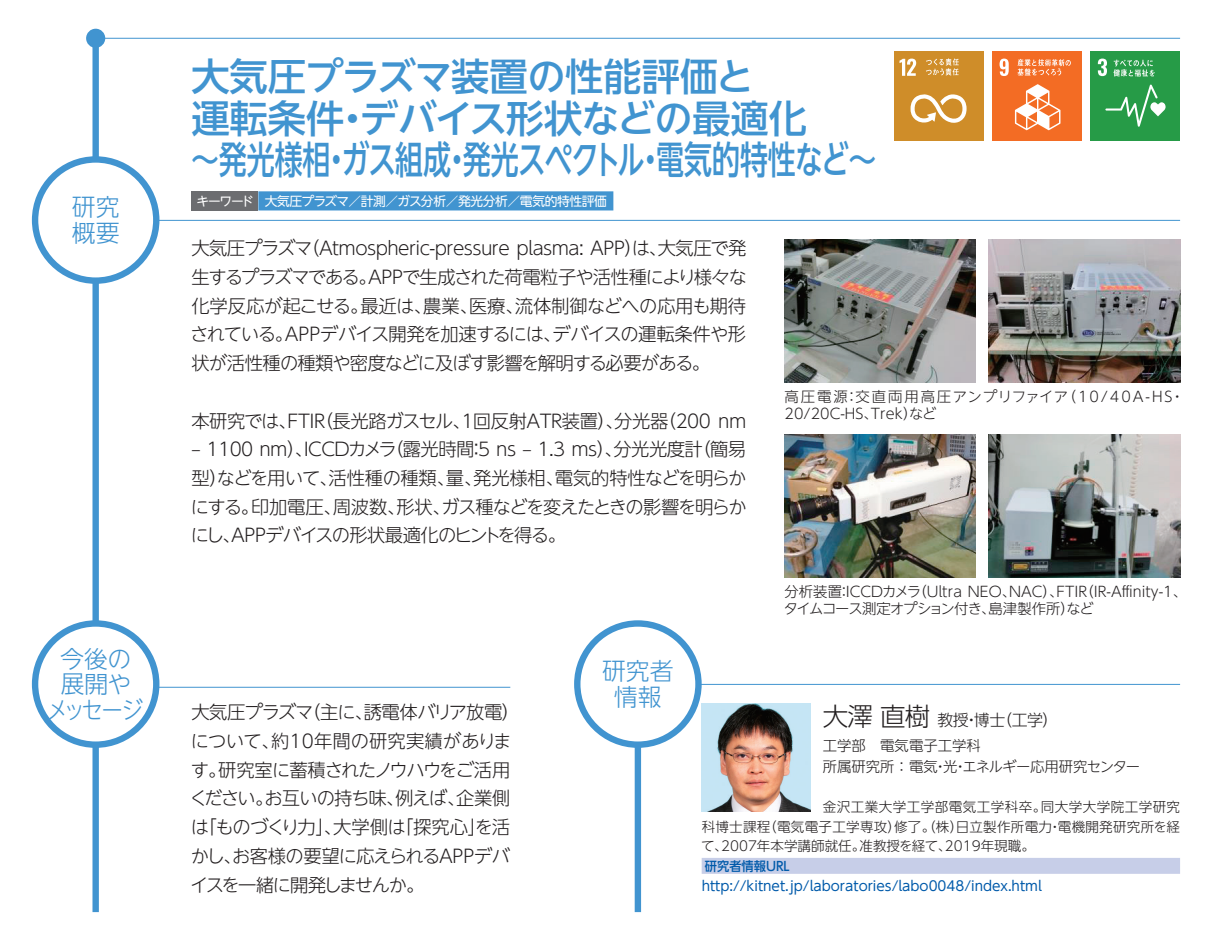
<style>
.page{position:relative;width:1212px;height:944px;background:#fff}
.page>*{position:absolute;margin:0;border:0;box-sizing:border-box;transform-origin:0 0}
.t1{font:500 38.25px/41.4px "UD Shin Go NT Pr 6 N";letter-spacing:-.01em;color:#4194d0}
.t2{font:300 23.85px/25.4px "UD Shin Go NT Pr 6 N";letter-spacing:-.05em;color:#4194d0;text-align:center}
.t3{font:300 23.85px/25.4px "UD Shin Go NT Pr 6 N";color:#4194d0}
.t4{font:300 18.22px/28.8px "UD Shin Go NT Pr 6 N";letter-spacing:-.05em;color:#231f20;text-align:justify}
.t5{font:300 18.22px "UD Shin Go NT Pr 6 N";letter-spacing:-.025em;color:#231f20}
.t6{font:300 15.97px "UD Shin Go NT Pr 6 N";color:#231f20}
.t7{font:300 14.4px/17.6px "UD Shin Go NT Pr 6 N";color:#231f20}
.t8{font:300 14.4px/17.6px "UD Shin Go NT Pr 6 N";letter-spacing:.055em;color:#231f20}
.t9{font:300 13.5px/20px "UD Shin Go NT Pr 6 N";color:#231f20;text-align:justify}
.t10{font:13.5px "UD Shin Go NT Pr 6 N";color:#015aaa}
.t11{font:12.83px "UD Shin Go NT Pr 6 N";letter-spacing:-.03em;color:#fff}
.t12{font:500 12.83px "UD Shin Go NT Pr 6 N";color:#015aaa;scale:.96 1}
.s1{font-size:25.43px}
</style>
<div class="page">
<div style="left:92px;top:32px;width:7px;height:880px;background:#4194d0"></div>
<hr style="left:96px;top:38px;width:1084px;height:1px;background:#4194d0">
<div style="left:86px;top:29px;width:19px;height:19px;background:#4194d0;border-radius:50%"></div>
<hr style="left:96px;top:220px;width:1084px;height:1px;background:#4194d0">
<div style="left:35px;top:159px;width:121px;height:122px;background:#fff;border-radius:50%"></div>
<div style="left:32px;top:156px;width:127px;height:128px;border:6px solid #4194d0;border-radius:50%"></div>
<div style="left:635px;top:646px;width:6px;height:266px;background:#4194d0"></div>
<hr style="left:96px;top:687px;width:414px;height:1px;background:#4194d0">
<hr style="left:638px;top:684px;width:542px;height:1px;background:#4194d0">
<div style="left:35px;top:623px;width:121px;height:122px;background:#fff;border-radius:50%"></div>
<div style="left:32px;top:620px;width:127px;height:128px;border:6px solid #4194d0;border-radius:50%"></div>
<div style="left:577px;top:623px;width:121px;height:122px;background:#fff;border-radius:50%"></div>
<div style="left:574px;top:620px;width:128px;height:128px;border:6px solid #4194d0;border-radius:50%"></div>
<div style="left:258px;top:191px;width:355px;height:19px;background:#4194d0"></div>
<div style="left:191px;top:191px;width:67px;height:19px;background:#6c6d70"></div>
<img style="left:784px;top:434px;width:192px;height:144px">
<img style="left:784px;top:239px;width:192px;height:144px">
<img style="left:989px;top:434px;width:191px;height:144px">
<img style="left:989px;top:239px;width:191px;height:144px">
<div style="left:702px;top:858px;width:478px;height:16px;background:#c7cee8"></div>
<img style="left:702px;top:703px;width:108px;height:109px">
<div style="left:894px;top:51px;width:89px;height:89px;background:#cf8d29"></div>
<svg style="left:899px;top:59px;width:17px;height:17px"></svg>
<svg style="left:910px;top:94px;width:56px;height:29px"></svg>
<svg style="left:926px;top:58px;width:33px;height:17px"></svg>
<div style="left:992px;top:51px;width:90px;height:89px;background:#f36c24"></div>
<svg style="left:999px;top:59px;width:10px;height:17px"></svg>
<svg style="left:1015px;top:84px;width:45px;height:46px"></svg>
<svg style="left:1017px;top:59px;width:54px;height:17px"></svg>
<div style="left:1091px;top:51px;width:89px;height:89px;background:#269b47"></div>
<svg style="left:1098px;top:59px;width:9px;height:17px"></svg>
<svg style="left:1105px;top:85px;width:60px;height:42px"></svg>
<svg style="left:1113px;top:60px;width:42px;height:17px"></svg>
<h1 class="t1" style="left:191px;top:55px;width:687px">大気圧プラズマ装置の性能評価と<br>運転条件・デバイス形状などの最適化<br>～発光様相・ガス組成・発光スペクトル・電気的特性など～</h1>
<h2 class="t3" style="left:72px;top:194px;width:49px">研究概要</h2>
<p class="t11" style="left:197px;top:191px;width:412px">キーワード 大気圧プラズマ／計測／ガス分析／発光分析／電気的特性評価</p>
<p class="t4" style="left:190px;top:233px;width:558px">大気圧プラズマ（Atmospheric-pressure plasma: APP）は、大気圧で発生するプラズマである。APPで生成された荷電粒子や活性種により様々な化学反応が起こせる。最近は、農業、医療、流体制御などへの応用も期待されている。APPデバイス開発を加速するには、デバイスの運転条件や形状が活性種の種類や密度などに及ぼす影響を解明する必要がある。</p>
<p class="t5" style="left:191px;top:406px;width:556px">本研究では、FTIR（長光路ガスセル、1回反射ATR装置）、分光器（200 nm</p>
<p class="t4" style="left:191px;top:434px;width:557px">– 1100 nm）、ICCDカメラ（露光時間：5 ns – 1.3 ms）、分光光度計（簡易型）などを用いて、活性種の種類、量、発光様相、電気的特性などを明らかにする。印加電圧、周波数、形状、ガス種などを変えたときの影響を明らかにし、APPデバイスの形状最適化のヒントを得る。</p>
<p class="t8" style="left:784px;top:387px;width:401px">高圧電源：交直両用高圧アンプリファイア（10/40A-HS・<br>20/20C-HS、Trek）など</p>
<p class="t7" style="left:784px;top:582px;width:405px">分析装置：ICCDカメラ（Ultra NEO、NAC）、FTIR（IR-Affinity-1、タイムコース測定オプション付き、島津製作所）など</p>
<h2 class="t2" style="left:47px;top:645px;width:98px">今後の展開やメッセージ</h2>
<p class="t4" style="left:190px;top:697px;width:332px;text-align:left">大気圧プラズマ（主に、誘電体バリア放電）について、約10年間の研究実績があります。研究室に蓄積されたノウハウをご活用ください。お互いの持ち味、例えば、企業側は「ものづくり力」、大学側は「探究心」を活かし、お客様の要望に応えられるAPPデバイスを一緒に開発しませんか。</p>
<h2 class="t3" style="left:602px;top:658px;width:73px;text-align:center">研究者情報</h2>
<p class="t6" style="left:823px;top:707px;width:237px"><span class="s1">大澤 直樹</span> 教授・博士（工学）</p>
<p class="t7" style="left:823px;top:735px;width:319px;line-height:20.7px">工学部　電気電子工学科<br>所属研究所：電気・光・エネルギー応用研究センター</p>
<p class="t9" style="left:701px;top:796px;width:480px;text-indent:122px">金沢工業大学工学部電気工学科卒。同大学大学院工学研究科博士課程（電気電子工学専攻）修了。（株）日立製作所電力・電機開発研究所を経て、2007年本学講師就任。准教授を経て、2019年現職。</p>
<p class="t12" style="left:705px;top:855px;width:90px">研究者情報URL</p>
<p class="t10" style="left:702px;top:875px;width:342px">http://kitnet.jp/laboratories/labo0048/index.html</p>
</div>
